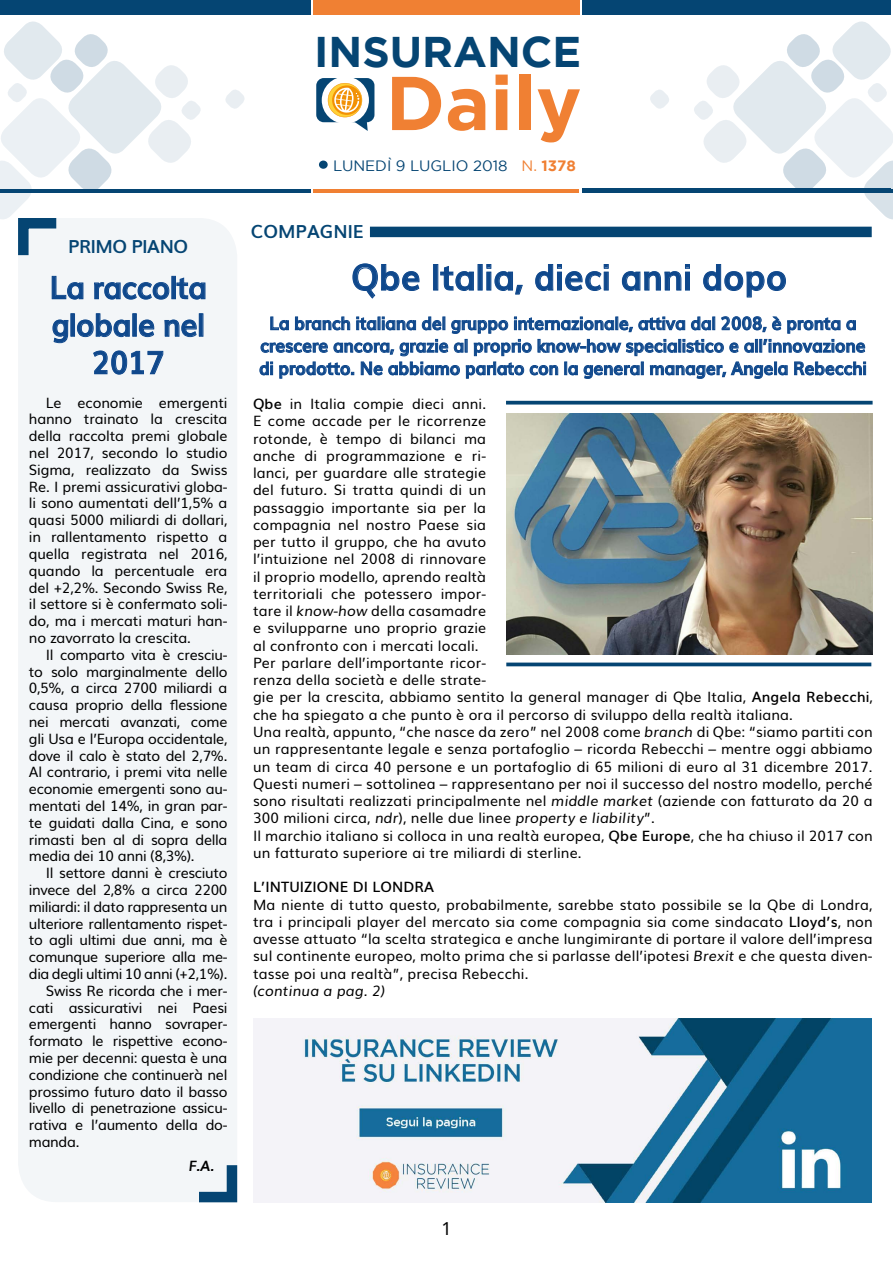
<style>
.page{position:relative;width:893px;height:1263px;background:#fff}
.page>*{position:absolute;margin:0;border:0;box-sizing:border-box;transform-origin:0 0}
.t1{font:700 76.05px "Gotham";color:#f08033}
.t2{font:700 42.9px "Gotham";color:#054573}
.t3{font:700 36px "Muli";color:#0f488c;scale:.95 1}
.t4{font:700 31.5px/37.5px "Muli";letter-spacing:-.02em;color:#0f488c;text-align:center;scale:.95 1}
.t5{font:700 18px/22.5px "Muli";letter-spacing:-.01em;color:#0f488c;text-align:center;scale:.95 1}
.t6{font:700 18px "Muli";letter-spacing:-.015em;color:#054573}
.t7{font:18px "Noto Sans";color:#000}
.t8{font:15px "Gotham";color:#054573}
.t9{font:14.25px/17.2px "Muli";letter-spacing:.01em;color:#000;text-align:justify}
.t10{font:14.25px "Muli";letter-spacing:-.02em;color:#000}
.t11{font:14.25px "Muli";letter-spacing:-.025em;color:#000}
.t12{font:600 14.25px "Muli";letter-spacing:.01em;color:#000}
.t13{font:italic 14.25px "Muli";letter-spacing:.01em;color:#000}
.t14{font:italic 700 14.25px "Muli";color:#000}
.s1{color:#f08033}
.s2{font-weight:700;color:#f08033}
.s3{font-weight:600}
.s4{font-style:italic}
</style>
<div class="page">
<div style="left:0;top:0;width:310px;height:15px;background:#054573"></div>
<div style="left:583px;top:0;width:308px;height:14px;background:#054573"></div>
<div style="left:313px;top:0;width:267px;height:15px;background:#f08033"></div>
<hr style="left:0;top:189px;width:310px;height:3px;background:#054573">
<hr style="left:583px;top:188px;width:308px;height:4px;background:#054573">
<hr style="left:314px;top:189px;width:265px;height:3px;background:#f08033">
<div style="left:316px;top:78px;width:58px;height:44px;background:#054573;border-radius:8px"></div>
<div style="left:322px;top:77px;width:47px;height:47px;background:#fff;border-radius:50%"></div>
<svg style="left:328px;top:83px;width:40px;height:48px"></svg>
<div style="left:319px;top:161px;width:9px;height:8px;background:#054573;border-radius:50%"></div>
<svg style="left:225px;top:90px;width:20px;height:19px"></svg>
<svg style="left:650px;top:90px;width:19px;height:19px"></svg>
<div style="left:18px;top:218px;width:219px;height:984px;background:#f3f6f8;border-radius:38px"></div>
<svg style="left:0;top:21px;width:203px;height:235px"></svg>
<svg style="left:199px;top:1165px;width:39px;height:38px"></svg>
<svg style="left:51px;top:276px;width:33px;height:24px"></svg>
<svg style="left:94px;top:282px;width:76px;height:18px"></svg>
<div style="left:172px;top:276px;width:4px;height:23px;border:1px solid #0f488c"></div>
<svg style="left:176px;top:277px;width:30px;height:23px"></svg>
<svg style="left:52px;top:319px;width:17px;height:24px"></svg>
<div style="left:71px;top:313px;width:4px;height:24px;border:1px solid #0f488c"></div>
<svg style="left:77px;top:313px;width:53px;height:24px"></svg>
<div style="left:132px;top:313px;width:5px;height:24px;border:1px solid #0f488c"></div>
<svg style="left:139px;top:319px;width:16px;height:18px"></svg>
<svg style="left:164px;top:319px;width:33px;height:18px"></svg>
<div style="left:199px;top:313px;width:4px;height:24px;border:1px solid #0f488c"></div>
<svg style="left:93px;top:350px;width:71px;height:25px"></svg>
<svg style="left:691px;top:14px;width:202px;height:206px"></svg>
<svg style="left:352px;top:263px;width:68px;height:36px"></svg>
<div style="left:433px;top:264px;width:5px;height:26px;border:1px solid #0f488c"></div>
<svg style="left:440px;top:266px;width:34px;height:25px"></svg>
<svg style="left:486px;top:264px;width:37px;height:31px"></svg>
<svg style="left:535px;top:264px;width:74px;height:27px"></svg>
<div style="left:604px;top:272px;width:5px;height:18px;border:1px solid #0f488c"></div>
<svg style="left:622px;top:264px;width:68px;height:27px"></svg>
<div style="left:685px;top:272px;width:5px;height:18px;border:1px solid #0f488c"></div>
<svg style="left:703px;top:264px;width:83px;height:34px"></svg>
<svg style="left:260px;top:316px;width:606px;height:63px"></svg>
<div style="left:370px;top:227px;width:502px;height:10px;background:#054573"></div>
<img style="left:506px;top:414px;width:366px;height:241px">
<hr style="left:506px;top:401px;width:367px;height:3px;background:#054573">
<hr style="left:506px;top:663px;width:365px;height:3px;background:#054573">
<img style="left:253px;top:1019px;width:618px;height:183px">
<p class="t6" style="left:68px;top:232px;width:122px">PRIMO PIANO</p>
<h3 class="t4" style="left:49px;top:267px;width:167px">La raccolta globale nel<br>2017</h3>
<p class="t9" style="left:29px;top:393px;width:200px;line-height:16.8px;text-indent:17px">Le economie emergenti hanno trainato la crescita della raccolta premi globale nel 2017, secondo lo studio Sigma, realizzato da Swiss Re. I premi assicurativi globa&shy;li sono aumentati dell’1,5% a quasi 5000 miliardi di dollari, in rallentamento rispetto a quella registrata nel 2016, quando la percentuale era del +2,2%. Secondo Swiss Re, il settore si è confermato soli&shy;do, ma i mercati maturi han&shy;no zavorrato la crescita.</p>
<p class="t9" style="left:29px;top:645px;width:200px;line-height:16.8px;text-indent:17px">Il comparto vita è cresciu&shy;to solo marginalmente dello 0,5%, a circa 2700 miliardi a causa proprio della flessione nei mercati avanzati, come gli Usa e l’Europa occidentale, dove il calo è stato del 2,7%.<br>Al contrario, i premi vita nelle economie emergenti sono au&shy;mentati del 14%, in gran par&shy;te guidati dalla Cina, e sono rimasti ben al di sopra della media dei 10 anni (8,3%).</p>
<p class="t11" style="left:46px;top:861px;width:183px">Il settore danni è cresciuto</p>
<p class="t11" style="left:29px;top:878px;width:200px">invece del 2,8% a circa 2200</p>
<p class="t11" style="left:29px;top:895px;width:200px">miliardi: il dato rappresenta un</p>
<p class="t11" style="left:29px;top:912px;width:200px">ulteriore rallentamento rispet-</p>
<p class="t11" style="left:29px;top:928px;width:200px">to agli ultimi due anni, ma è</p>
<p class="t11" style="left:29px;top:945px;width:200px">comunque superiore alla me-</p>
<p class="t11" style="left:29px;top:962px;width:200px">dia degli ultimi 10 anni (+2,1%).</p>
<p class="t10" style="left:46px;top:979px;width:183px">Swiss Re ricorda che i mer-</p>
<p class="t10" style="left:29px;top:996px;width:200px">cati assicurativi nei Paesi</p>
<p class="t10" style="left:29px;top:1012px;width:200px">emergenti hanno sovraper-</p>
<p class="t10" style="left:29px;top:1029px;width:200px">formato le rispettive econo-</p>
<p class="t10" style="left:29px;top:1046px;width:200px">mie per decenni: questa è una</p>
<p class="t10" style="left:29px;top:1063px;width:200px">condizione che continuerà nel</p>
<p class="t10" style="left:29px;top:1080px;width:200px">prossimo futuro dato il basso</p>
<p class="t10" style="left:29px;top:1096px;width:200px">livello di penetrazione assicu-</p>
<p class="t10" style="left:29px;top:1113px;width:200px">rativa e l’aumento della do-</p>
<p class="t9" style="left:29px;top:1132px;width:52px">manda.</p>
<p class="t14" style="left:189px;top:1154px;width:27px">F.A.</p>
<h2 class="t2" style="left:314px;top:27px;width:269px">INSURANCE</h2>
<h1 class="t1" style="left:386px;top:59px;width:197px">Daily</h1>
<p class="t8" style="left:333px;top:157px;width:244px">LUNEDÌ 9 LUGLIO 2018 <span class="s1">N.</span> <span class="s2">1378</span></p>
<p class="t6" style="left:251px;top:217px;width:114px">COMPAGNIE</p>
<h3 class="t3" style="left:351px;top:248px;width:460px">Qbe Italia, dieci anni dopo</h3>
<p class="t5" style="left:259px;top:311px;width:641px">La branch italiana del gruppo internazionale, attiva dal 2008, è pronta a crescere ancora, grazie al proprio know-how specialistico e all’innovazione di prodotto. Ne abbiamo parlato con la general manager, Angela Rebecchi</p>
<p class="t9" style="left:253px;top:394px;width:621px;text-align:left"><span class="s3">Qbe</span> in Italia compie dieci anni.<br>E come accade per le ricorrenze<br>rotonde, è tempo di bilanci ma<br>anche di programmazione e ri-<br>lanci, per guardare alle strategie<br>del futuro. Si tratta quindi di un<br>passaggio importante sia per la<br>compagnia nel nostro Paese sia<br>per tutto il gruppo, che ha avuto<br>l’intuizione nel 2008 di rinnovare<br>il proprio modello, aprendo realtà<br>territoriali che potessero impor-<br>tare il <span class="s4">know-how</span> della casamadre<br>e svilupparne uno proprio grazie<br>al confronto con i mercati locali.<br>Per parlare dell’importante ricor-<br>renza della società e delle strate-<br>gie per la crescita, abbiamo sentito la general manager di Qbe Italia, <span class="s3">Angela Rebecchi</span>, che ha spiegato a che punto è ora il percorso di sviluppo della realtà italiana.<br>Una realtà, appunto, “che nasce da zero” nel 2008 come <span class="s4">branch</span> di Qbe: “siamo partiti con un rappresentante legale e senza portafoglio – ricorda Rebecchi – mentre oggi abbiamo un team di circa 40 persone e un portafoglio di 65 milioni di euro al 31 dicembre 2017.<br>Questi numeri – sottolinea – rappresentano per noi il successo del nostro modello, perché sono risultati realizzati principalmente nel <span class="s4">middle market</span> (aziende con fatturato da 20 a 300 milioni circa, <span class="s4">ndr</span>), nelle due linee <span class="s4">property e liability</span>”.<br>Il marchio italiano si colloca in una realtà europea, <span class="s3">Qbe Europe</span>, che ha chiuso il 2017 con un fatturato superiore ai tre miliardi di sterline.</p>
<p class="t12" style="left:253px;top:875px;width:183px">L’INTUIZIONE DI LONDRA</p>
<p class="t9" style="left:253px;top:895px;width:621px">Ma niente di tutto questo, probabilmente, sarebbe stato possibile se la Qbe di Londra, tra i principali player del mercato sia come compagnia sia come sindacato <span class="s3">Lloyd’s</span>, non avesse attuato “la scelta strategica e anche lungimirante di portare il valore dell’impresa sul continente europeo, molto prima che si parlasse dell’ipotesi <span class="s4">Brexit</span> e che questa diven&shy;tasse poi una realtà”, precisa Rebecchi.</p>
<p class="t13" style="left:253px;top:979px;width:134px">(continua a pag. 2)</p>
<p class="t7" style="left:441px;top:1216px;width:12px">1</p>
</div>
